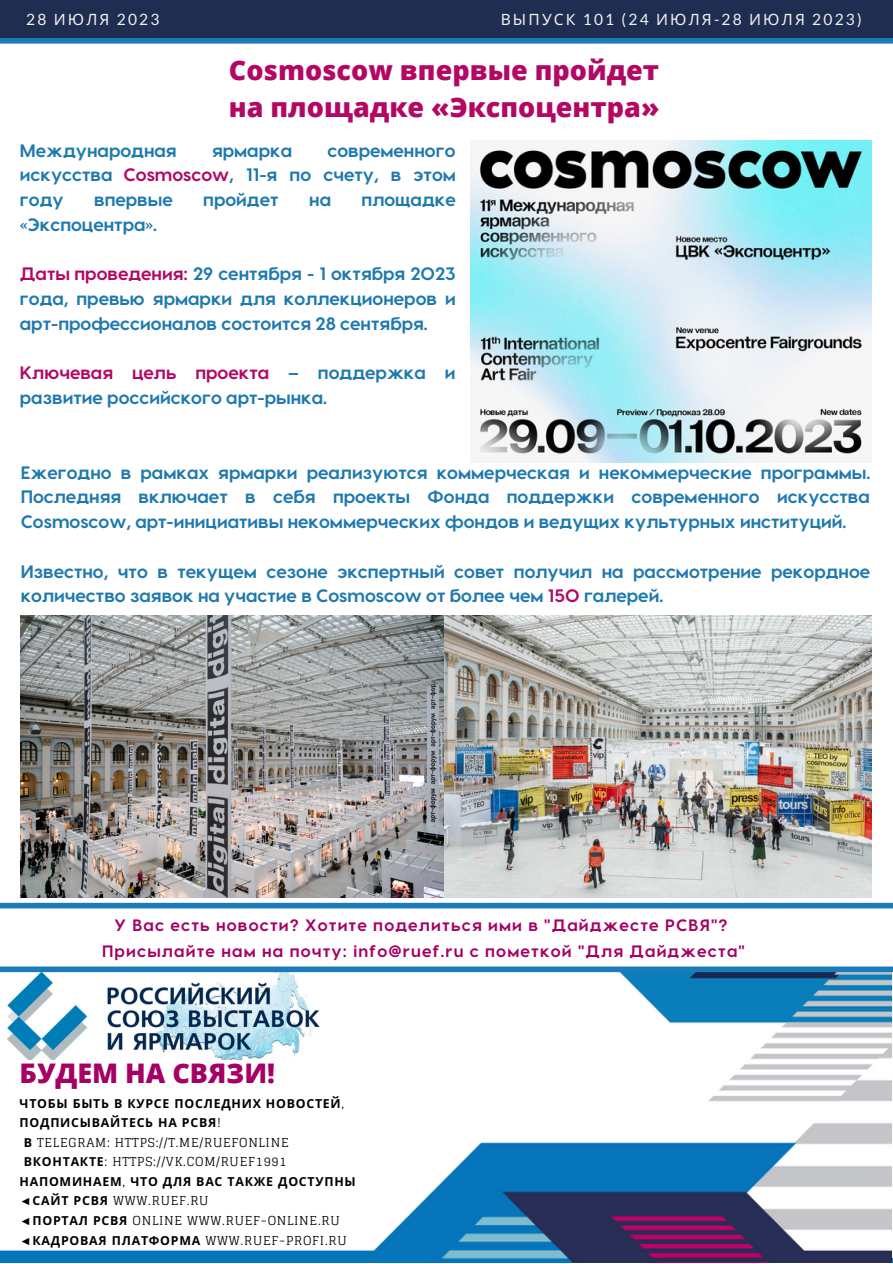
<style>
.page{position:relative;width:893px;height:1264px;background:#fff}
.page>*{position:absolute;margin:0;border:0;box-sizing:border-box;transform-origin:0 0}
.t1{font:800 27px/37px "Open Sans";color:#b40764}
.t2{font:800 27px "Open Sans";color:#a50064}
.t3{font:700 18px/24.8px "Visby CF";color:#1e79ae;text-align:justify}
.t4{font:700 16.5px "Visby CF";letter-spacing:.07em;color:#a50064}
.t5{font:15.6px "Noto Sans";letter-spacing:.14em;color:#f2f2f2}
.t6{font:15.6px "Lato";letter-spacing:.14em;color:#f2f2f2}
.t7{font:700 12.3px/19.6px "Noto Sans";letter-spacing:.06em;color:#000}
.t8{font:12.3px "Glegoo";letter-spacing:.06em;color:#000}
.s1{font-family:"Noto Sans"}
.s2{font-family:"Lato"}
.s3{color:#b40764}
.s4{font-family:"Glegoo";font-weight:400}
.s5{font-family:"Noto Sans";font-weight:700}
.s6{font-family:"Liberation Serif";font-weight:700}
.s7{font-family:"Liberation Serif"}
</style>
<div class="page">
<div style="left:0;top:0;width:892px;height:38px;background:#1e2d50"></div>
<div style="left:0;top:38px;width:892px;height:6px;background:#1b7bbb"></div>
<img style="left:0;top:972px;width:891px;height:290px">
<img style="left:7px;top:972px;width:324px;height:87px">
<div style="left:0;top:966px;width:892px;height:6px;background:#1b7bbb"></div>
<div style="left:0;top:902px;width:892px;height:6px;background:#1b7bbb"></div>
<img style="left:470px;top:140px;width:401px;height:322px">
<img style="left:21px;top:615px;width:850px;height:282px">
<p class="t6" style="left:26px;top:10px;width:135px">28 <span class="s1">ИЮЛЯ</span> 2023</p>
<p class="t5" style="left:500px;top:8px;width:362px">ВЫПУСК <span class="s2">101 (24</span> ИЮЛЯ<span class="s2">-28</span> ИЮЛЯ <span class="s2">2023)</span></p>
<p class="t1" style="left:229px;top:51px;width:432px">Сosmoscow впервые пройдет на площадке «Экспоцентра»</p>
<p class="t3" style="left:20px;top:137px;width:158px">Международная</p>
<p class="t3" style="left:212px;top:137px;width:82px">ярмарка</p>
<p class="t3" style="left:20px;top:137px;width:437px;text-indent:307px">современного искусства <span class="s3">Сosmoscow</span>, 11-я по счету, в этом году</p>
<p class="t3" style="left:94px;top:186px;width:80px">впервые</p>
<p class="t3" style="left:203px;top:186px;width:77px">пройдет</p>
<p class="t3" style="left:309px;top:186px;width:23px">на</p>
<p class="t3" style="left:361px;top:186px;width:96px">площадке</p>
<p class="t3" style="left:20px;top:211px;width:139px">«Экспоцентра».</p>
<p class="t3" style="left:20px;top:261px;width:437px"><span class="s3">Даты проведения:</span> 29 сентября - 1 октября 2023 года, превью ярмарки для коллекционеров и арт-профессионалов состоится 28 сентября.</p>
<p class="t3" style="left:20px;top:359px;width:437px"><span class="s3">Ключевая цель проекта</span> – поддержка и развитие российского арт-рынка.</p>
<p class="t3" style="left:21px;top:459px;width:851px">Ежегодно в рамках ярмарки реализуются коммерческая и некоммерческие программы.<br>Последняя включает в себя проекты Фонда поддержки современного искусства Cosmoscow, арт-инициативы некоммерческих фондов и ведущих культурных институций.</p>
<p class="t3" style="left:21px;top:558px;width:851px">Известно, что в текущем сезоне экспертный совет получил на рассмотрение рекордное количество заявок на участие в Cosmoscow от более чем <span class="s3">150</span> галерей.</p>
<p class="t4" style="left:114px;top:914px;width:614px">У Вас есть новости? Хотите поделиться ими в "Дайджесте РСВЯ"?</p>
<p class="t4" style="left:102px;top:939px;width:644px">Присылайте нам на почту: info@ruef.ru с пометкой "Для Дайджеста"</p>
<p class="t2" style="left:20px;top:1053px;width:257px">БУДЕМ НА СВЯЗИ!</p>
<p class="t7" style="left:20px;top:1092px;width:326px">ЧТОБЫ БЫТЬ В КУРСЕ ПОСЛЕДНИХ НОВОСТЕЙ<span class="s4">,<br></span>ПОДПИСЫВАЙТЕСЬ НА РСВЯ<span class="s4">!</span></p>
<p class="t8" style="left:24px;top:1135px;width:266px"><span class="s5">В</span> TELEGRAM: HTTPS://T.ME/RUEFONLINE</p>
<p class="t8" style="left:24px;top:1154px;width:264px"><span class="s5">ВКОНТАКТЕ</span>: HTTPS://VK.COM/RUEF1991</p>
<p class="t7" style="left:20px;top:1171px;width:338px">НАПОМИНАЕМ<span class="s4">,</span> ЧТО ДЛЯ ВАС ТАКЖЕ ДОСТУПНЫ</p>
<p class="t8" style="left:20px;top:1193px;width:190px"><span class="s6">◄</span><span class="s5">САЙТ РСВЯ</span> WWW.RUEF.RU</p>
<p class="t8" style="left:20px;top:1213px;width:321px"><span class="s6">◄</span><span class="s5">ПОРТАЛ РСВЯ</span> ONLINE WWW.RUEF-ONLINE.RU</p>
<p class="t7" style="left:20px;top:1229px;width:328px"><span class="s7">◄</span>КАДРОВАЯ ПЛАТФОРМА <span class="s4">WWW.RUEF-PROFI.RU</span></p>
</div>
